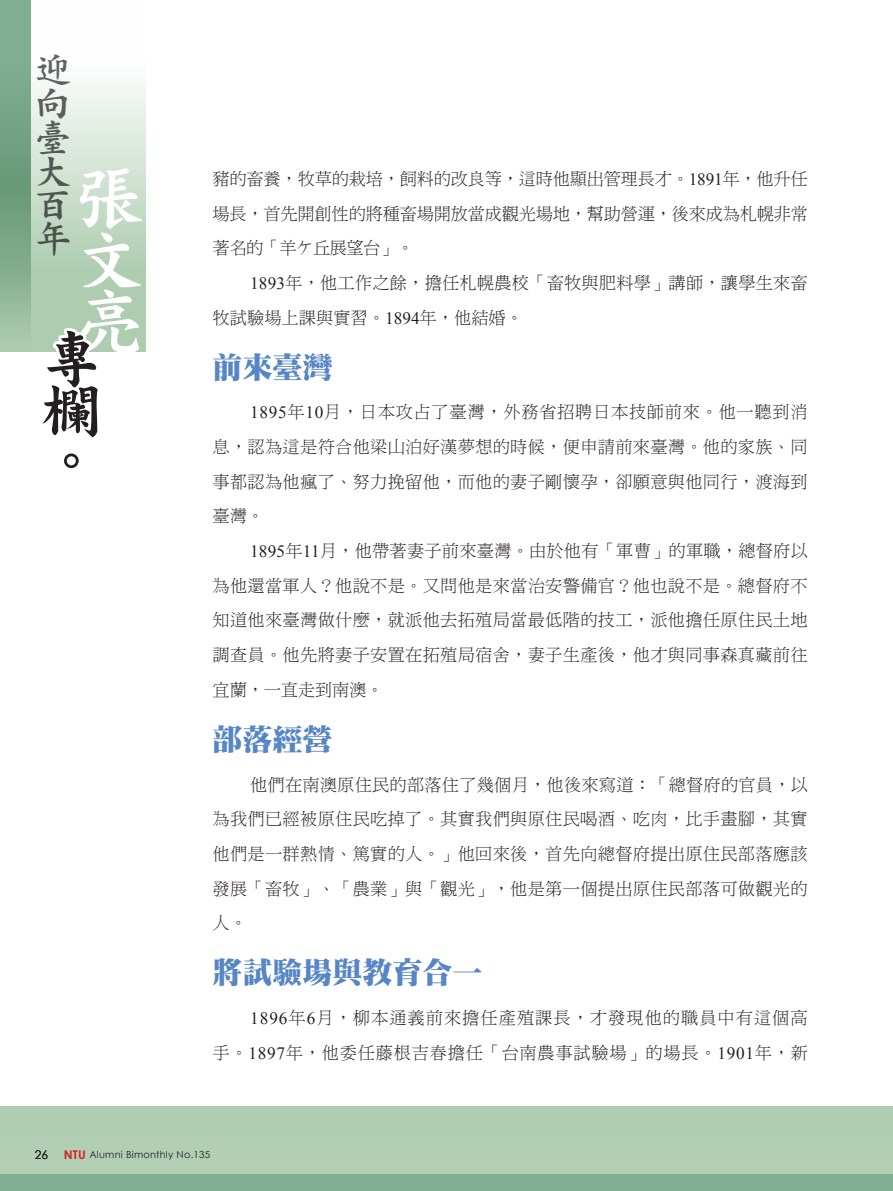
<style>
.page{position:relative;width:893px;height:1191px;background:#fff}
.page>*{position:absolute;margin:0;border:0;box-sizing:border-box;transform-origin:0 0}
.t1{font:72px/61.2px "DF Kai Shu Std W9";color:#fff;text-align:justify}
.t2{font:60px/51px "DF Kai Shu Std W9";color:#231f20;text-align:justify}
.t3{font:37.5px/33.8px "DF Kai Shu Std W7";color:#636366;text-align:justify}
.t4{font:30px "DF Ming Std W12";color:#5786c5}
.t5{font:17.25px/34.7px "DF Ming Std W3";letter-spacing:.015em;color:#231f20;text-align:justify}
.t6{font:17.25px/34.7px "DF Ming Std W3";letter-spacing:.055em;color:#231f20;text-align:right}
.t7{font:12px "Century Gothic";color:#231f20}
.t8{font:9.75px "Century Gothic";letter-spacing:.025em;color:#231f20}
.s1{font-family:"Times New Roman"}
.s2{font-family:"P Ming Li U"}
.s3{font-weight:700;font-size:12px;color:#d1232a}
</style>
<div class="page">
<div style="left:0;top:1106px;width:893px;height:83px;background:#aecdb0"></div>
<div style="left:0;top:1174px;width:893px;height:17px;background:#82af93"></div>
<div style="left:0;top:0;width:145px;height:352px;background:linear-gradient(to bottom,#fff,#9fc4a2)"></div>
<svg style="left:30px;top:325px;width:92px;height:27px"></svg>
<svg style="left:0;top:0;width:31px;height:350px;background:#7fab8b"></svg>
<h3 class="t3" style="left:35px;top:52px;width:38px">迎向臺大百年</h3>
<h1 class="t1" style="left:73px;top:167px;width:71px">張文亮</h1>
<h2 class="t2" style="left:41px;top:332px;width:58px">專欄。</h2>
<p class="t5" style="left:213px;top:161px;width:597px">豬的畜養，牧草的栽培，飼料的改良等，這時他顯出管理長才。<span class="s1">1891</span>年，他升任場長，首先開創性的將種畜場開放當成觀光場地，幫助營運，後來成為札幌非常著名的「羊<span class="s2">ケ</span>丘展望台」。</p>
<p class="t5" style="left:213px;top:265px;width:597px;text-indent:38px"><span class="s1">1893</span>年，他工作之餘，擔任札幌農校「畜牧與肥料學」講師，讓學生來畜牧試驗場上課與實習。<span class="s1">1894</span>年，他結婚。</p>
<h3 class="t4" style="left:213px;top:351px;width:121px">前來臺灣</h3>
<p class="t5" style="left:213px;top:395px;width:597px;text-indent:38px"><span class="s1">1895</span>年<span class="s1">10</span>月，日本攻占了臺灣，外務省招聘日本技師前來。他一聽到消息，認為這是符合他梁山泊好漢夢想的時候，便申請前來臺灣。他的家族、同事都認為他瘋了、努力挽留他，而他的妻子剛懷孕，卻願意與他同行，渡海到臺灣。</p>
<p class="t5" style="left:213px;top:533px;width:597px;text-indent:38px"><span class="s1">1895</span>年<span class="s1">11</span>月，他帶著妻子前來臺灣。由於他有「軍曹」的軍職，總督府以為他還當軍人？他說不是。又問他是來當治安警備官？他也說不是。總督府不知道他來臺灣做什麼，就派他去拓殖局當最低階的技工，派他擔任原住民土地調查員。他先將妻子安置在拓殖局宿舍，妻子生產後，他才與同事森真藏前往宜蘭，一直走到南澳。</p>
<h3 class="t4" style="left:213px;top:723px;width:121px">部落經營</h3>
<p class="t5" style="left:213px;top:767px;width:597px;text-indent:38px">他們在南澳原住民的部落住了幾個月，他後來寫道：「總督府的官員，以為我們已經被原住民吃掉了。其實我們與原住民喝酒、吃肉，比手畫腳，其實他們是一群熱情、篤實的人。」他回來後，首先向總督府提出原住民部落應該發展「畜牧」、「農業」與「觀光」，他是第一個提出原住民部落可做觀光的人。</p>
<h3 class="t4" style="left:213px;top:956px;width:271px">將試驗場與教育合一</h3>
<p class="t6" style="left:213px;top:1000px;width:597px"><span class="s1">1896</span>年<span class="s1">6</span>月，柳本通義前來擔任產殖課長，才發現他的職員中有這個高<br>手。<span class="s1">1897</span>年，他委任藤根吉春擔任「台南農事試驗場」的場長。<span class="s1">1901</span>年，新</p>
<p class="t7" style="left:35px;top:1147px;width:15px">26</p>
<p class="t8" style="left:64px;top:1148px;width:148px"><span class="s3">NTU</span> Alumni Bimonthly No.135</p>
</div>
